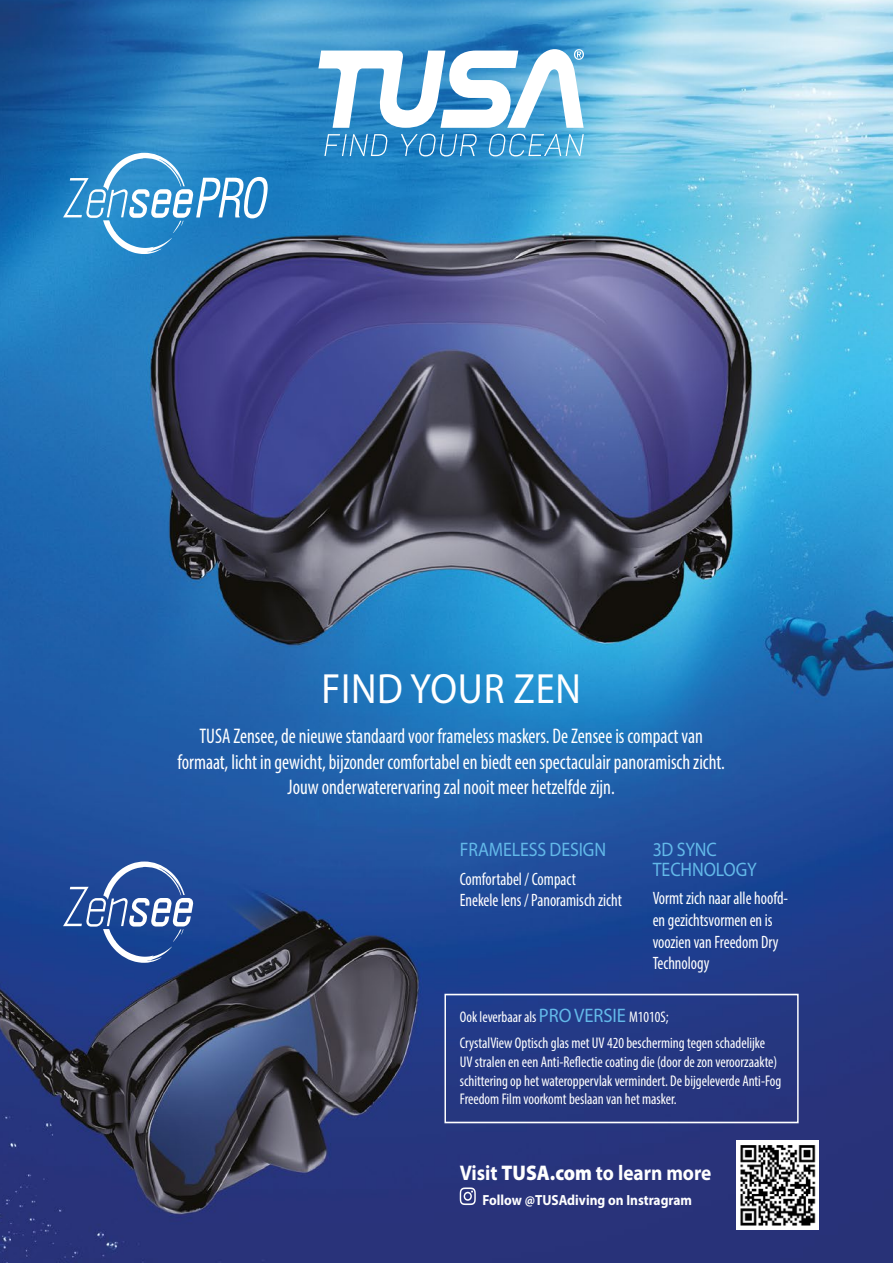
<style>
.page{position:relative;width:893px;height:1263px;background:#fff}
.page>*{position:absolute;margin:0;border:0;box-sizing:border-box;transform-origin:0 0}
.t1{font:42.45px "Myriad Pro";letter-spacing:.02em;color:#fff;scale:.91 1}
.t2{font:condensed 21.15px/25.5px "Myriad Pro";color:#fff;text-align:center;scale:.91 1}
.t3{font:700 21.15px "Myriad Pro";color:#fff;scale:.91 1}
.t4{font:19.65px/19.6px "Myriad Pro";letter-spacing:-.005em;color:#63b9e9;scale:.91 1}
.t5{font:condensed 18px/21.6px "Myriad Pro";color:#fff;scale:.91 1}
.t6{font:condensed 15.45px/18.6px "Myriad Pro";color:#fff;scale:.95 1}
.t7{font:700 14.7px "Myriad Pro";color:#fff;scale:.91 1}
.s1{font-stretch:normal;font-size:19.65px;color:#63b9e9}
.s2{font-weight:900}
</style>
<div class="page">
<img style="left:0;top:0;width:893px;height:1263px">
<div style="left:444px;top:994px;width:355px;height:129px;border:2px solid #fff"></div>
<svg style="left:318px;top:49px;width:266px;height:107px"></svg>
<svg style="left:63px;top:153px;width:206px;height:101px;background:#4697cd"></svg>
<svg style="left:63px;top:861px;width:131px;height:102px;background:#4265a7"></svg>
<svg style="left:460px;top:1187px;width:16px;height:18px"></svg>
<img style="left:737px;top:1140px;width:81px;height:89px">
<h1 class="t1" style="left:321px;top:663px;width:287px">FIND YOUR ZEN</h1>
<h2 class="t2" style="left:177px;top:723px;width:603px">TUSA Zensee, de nieuwe standaard voor frameless maskers. De Zensee is compact van formaat, licht in gewicht, bijzonder comfortabel en biedt een spectaculair panoramisch zicht.<br>Jouw onderwaterervaring zal nooit meer hetzelfde zijn.</h2>
<p class="t4" style="left:460px;top:839px;width:162px">FRAMELESS DESIGN</p>
<p class="t5" style="left:460px;top:868px;width:180px">Comfortabel / Compact<br>Enekele lens / Panoramisch zicht</p>
<p class="t4" style="left:653px;top:839px;width:116px">3D SYNC<br>TECHNOLOGY</p>
<p class="t5" style="left:653px;top:887px;width:150px">Vormt zich naar alle hoofd&shy;en gezichtsvormen en is voozien van Freedom Dry<br>Technology</p>
<p class="t6" style="left:460px;top:1003px;width:323px;line-height:26.7px">Ook leverbaar als <span class="s1">PRO VERSIE</span> M1010S;<br>CrystalView Optisch glas met UV 420 bescherming tegen schadelijke</p>
<p class="t6" style="left:460px;top:1052px;width:340px">UV stralen en een Anti-Reflectie coating die (door de zon veroorzaakte) schittering op het wateroppervlak vermindert. De bijgeleverde Anti-Fog<br>Freedom Film voorkomt beslaan van het masker.</p>
<h2 class="t3" style="left:460px;top:1161px;width:278px">Visit <span class="s2">TUSA.com</span> to learn more</h2>
<p class="t7" style="left:482px;top:1192px;width:232px">Follow @TUSAdiving on Instragram</p>
</div>
